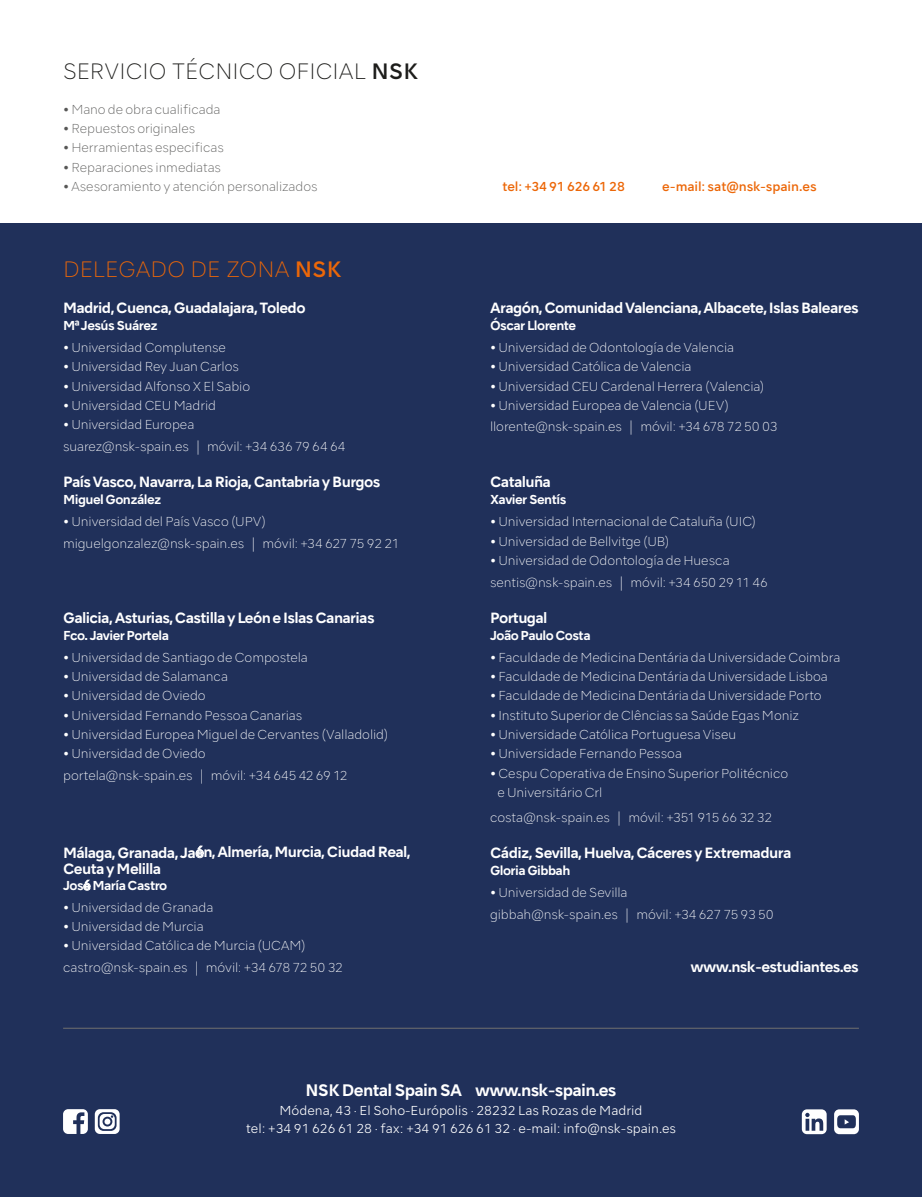
<style>
.page{position:relative;width:922px;height:1197px;background:#fff}
.page>*{position:absolute;margin:0;border:0;box-sizing:border-box;transform-origin:0 0}
.t1{font:200 21px "NSKTSRE";letter-spacing:.005em;color:#1d1d1b}
.t2{font:200 21px "NSKTSRE";letter-spacing:.01em;color:#ec6708}
.t3{font:700 15.75px "NSKTSRE";letter-spacing:-.045em;color:#fff}
.t4{font:700 14px/16.8px "NSKTSRE";letter-spacing:-.045em;color:#fff}
.t5{font:200 12.25px/19.2px "NSKTSRE";letter-spacing:-.005em;color:#fff}
.t6{font:200 12.25px "NSKTSRE";letter-spacing:-.005em;color:#575756}
.t7{font:700 12.25px "NSKTSRE";letter-spacing:-.045em;color:#fff}
.t8{font:300 12.25px/18.2px "NSKTSRE";color:#fff;text-align:center}
.t9{font:500 12.25px "NSKTSRE";letter-spacing:-.01em;color:#ec6708}
.s1{font-weight:500}
</style>
<div class="page">
<div style="left:0;top:223px;width:921px;height:974px;background:#20305a"></div>
<svg style="left:834px;top:1109px;width:24px;height:25px"></svg>
<svg style="left:63px;top:1109px;width:25px;height:25px"></svg>
<svg style="left:801px;top:1109px;width:25px;height:25px"></svg>
<svg style="left:95px;top:1109px;width:25px;height:25px"></svg>
<hr style="left:63px;top:1028px;width:795px;height:1px;background:#70706f">
<h1 class="t1" style="left:63px;top:58px;width:357px">SERVICIO TÉCNICO OFICIAL <span class="s1">NSK</span></h1>
<p class="t6" style="left:63px;top:101px;width:159px">• Mano de obra cualificada</p>
<p class="t6" style="left:63px;top:120px;width:134px">• Repuestos originales</p>
<p class="t6" style="left:63px;top:139px;width:162px">• Herramientas especificas</p>
<p class="t6" style="left:63px;top:159px;width:159px">• Reparaciones inmediatas</p>
<p class="t6" style="left:63px;top:178px;width:256px">• Asesoramiento y atención personalizados</p>
<p class="t9" style="left:502px;top:178px;width:124px">tel: +34 91 626 61 28</p>
<p class="t9" style="left:661px;top:178px;width:156px">e-mail: sat@nsk-spain.es</p>
<h1 class="t2" style="left:63px;top:255px;width:280px">DELEGADO DE ZONA <span class="s1">NSK</span></h1>
<p class="t4" style="left:63px;top:299px;width:244px">Madrid, Cuenca, Guadalajara, Toledo</p>
<p class="t7" style="left:63px;top:317px;width:96px">Mª Jesús Suárez</p>
<p class="t5" style="left:63px;top:338px;width:164px">• Universidad Complutense</p>
<p class="t5" style="left:63px;top:357px;width:177px">• Universidad Rey Juan Carlos</p>
<p class="t5" style="left:63px;top:376px;width:189px">• Universidad Alfonso X El Sabio</p>
<p class="t5" style="left:63px;top:396px;width:154px">• Universidad CEU Madrid</p>
<p class="t5" style="left:63px;top:415px;width:133px">• Universidad Europea</p>
<p class="t5" style="left:63px;top:437px;width:284px">suarez@nsk-spain.es | móvil: +34 636 79 64 64</p>
<p class="t4" style="left:490px;top:299px;width:370px">Aragón, Comunidad Valenciana, Albacete, Islas Baleares</p>
<p class="t7" style="left:490px;top:317px;width:88px">Óscar Llorente</p>
<p class="t5" style="left:490px;top:338px;width:245px">• Universidad de Odontología de Valencia</p>
<p class="t5" style="left:490px;top:357px;width:203px">• Universidad Católica de Valencia</p>
<p class="t5" style="left:490px;top:376px;width:276px">• Universidad CEU Cardenal Herrera (Valencia)</p>
<p class="t5" style="left:490px;top:395px;width:240px">• Universidad Europea de Valencia (UEV)</p>
<p class="t5" style="left:490px;top:417px;width:289px">llorente@nsk-spain.es | móvil: +34 678 72 50 03</p>
<p class="t4" style="left:63px;top:473px;width:319px">País Vasco, Navarra, La Rioja, Cantabria y Burgos</p>
<p class="t4" style="left:490px;top:473px;width:62px">Cataluña</p>
<p class="t7" style="left:63px;top:491px;width:100px">Miguel González</p>
<p class="t7" style="left:490px;top:491px;width:78px">Xavier Sentís</p>
<p class="t5" style="left:63px;top:512px;width:204px">• Universidad del País Vasco (UPV)</p>
<p class="t5" style="left:490px;top:512px;width:267px">• Universidad Internacional de Cataluña (UIC)</p>
<p class="t5" style="left:490px;top:531px;width:181px">• Universidad de Bellvitge (UB)</p>
<p class="t5" style="left:490px;top:550px;width:241px">• Universidad de Odontología de Huesca</p>
<p class="t5" style="left:63px;top:534px;width:338px">miguelgonzalez@nsk-spain.es | móvil: +34 627 75 92 21</p>
<p class="t4" style="left:63px;top:609px;width:313px">Galicia, Asturias, Castilla y León e Islas Canarias</p>
<p class="t7" style="left:63px;top:627px;width:107px">Fco. Javier Portela</p>
<p class="t5" style="left:63px;top:648px;width:246px">• Universidad de Santiago de Compostela</p>
<p class="t5" style="left:63px;top:667px;width:166px">• Universidad de Salamanca</p>
<p class="t5" style="left:63px;top:686px;width:144px">• Universidad de Oviedo</p>
<p class="t5" style="left:63px;top:705px;width:240px">• Universidad Fernando Pessoa Canarias</p>
<p class="t5" style="left:63px;top:724px;width:326px">• Universidad Europea Miguel de Cervantes (Valladolid)</p>
<p class="t5" style="left:63px;top:744px;width:144px">• Universidad de Oviedo</p>
<p class="t5" style="left:63px;top:766px;width:286px">portela@nsk-spain.es | móvil: +34 645 42 69 12</p>
<p class="t4" style="left:63px;top:843px;width:349px">Málaga, Granada, Ja<span class="s1">é</span>n, Almería, Murcia, Ciudad Real,<br>Ceuta y Melilla</p>
<p class="t7" style="left:63px;top:877px;width:106px">Jos<span class="s1">é</span> María Castro</p>
<p class="t5" style="left:63px;top:897px;width:152px">• Universidad de Granada</p>
<p class="t5" style="left:63px;top:916px;width:142px">• Universidad de Murcia</p>
<p class="t5" style="left:63px;top:936px;width:244px">• Universidad Católica de Murcia (UCAM)</p>
<p class="t5" style="left:63px;top:958px;width:281px">castro@nsk-spain.es | móvil: +34 678 72 50 32</p>
<p class="t5" style="left:490px;top:572px;width:279px">sentis@nsk-spain.es | móvil: +34 650 29 11 46</p>
<p class="t4" style="left:490px;top:609px;width:59px">Portugal</p>
<p class="t7" style="left:490px;top:627px;width:102px">João Paulo Costa</p>
<p class="t5" style="left:490px;top:648px;width:351px">• Faculdade de Medicina Dentária da Universidade Coimbra</p>
<p class="t5" style="left:490px;top:667px;width:339px">• Faculdade de Medicina Dentária da Universidade Lisboa</p>
<p class="t5" style="left:490px;top:686px;width:333px">• Faculdade de Medicina Dentária da Universidade Porto</p>
<p class="t5" style="left:490px;top:705px;width:310px">• Instituto Superior de Clências sa Saúde Egas Moniz</p>
<p class="t5" style="left:490px;top:725px;width:247px">• Universidade Católica Portuguesa Viseu</p>
<p class="t5" style="left:490px;top:744px;width:193px">• Universidade Fernando Pessoa</p>
<p class="t5" style="left:497px;top:763px;width:292px;text-indent:-7px">• Cespu Coperativa de Ensino Superior Politécnico e Universitário Crl</p>
<p class="t5" style="left:490px;top:807px;width:283px">costa@nsk-spain.es | móvil: +351 915 66 32 32</p>
<p class="t4" style="left:490px;top:843px;width:303px">Cádiz, Sevilla, Huelva, Cáceres y Extremadura</p>
<p class="t7" style="left:490px;top:862px;width:82px">Gloria Gibbah</p>
<p class="t5" style="left:490px;top:882px;width:139px">• Universidad de Sevilla</p>
<p class="t5" style="left:490px;top:904px;width:285px">gibbah@nsk-spain.es | móvil: +34 627 75 93 50</p>
<p class="t4" style="left:690px;top:958px;width:170px">www.nsk-estudiantes.es</p>
<p class="t3" style="left:305px;top:1079px;width:312px">NSK Dental Spain SA www.nsk-spain.es</p>
<p class="t8" style="left:246px;top:1101px;width:431px">Módena, 43 · El Soho-Európolis · 28232 Las Rozas de Madrid<br>tel: +34 91 626 61 28 · fax: +34 91 626 61 32 · e-mail: info@nsk-spain.es</p>
</div>
